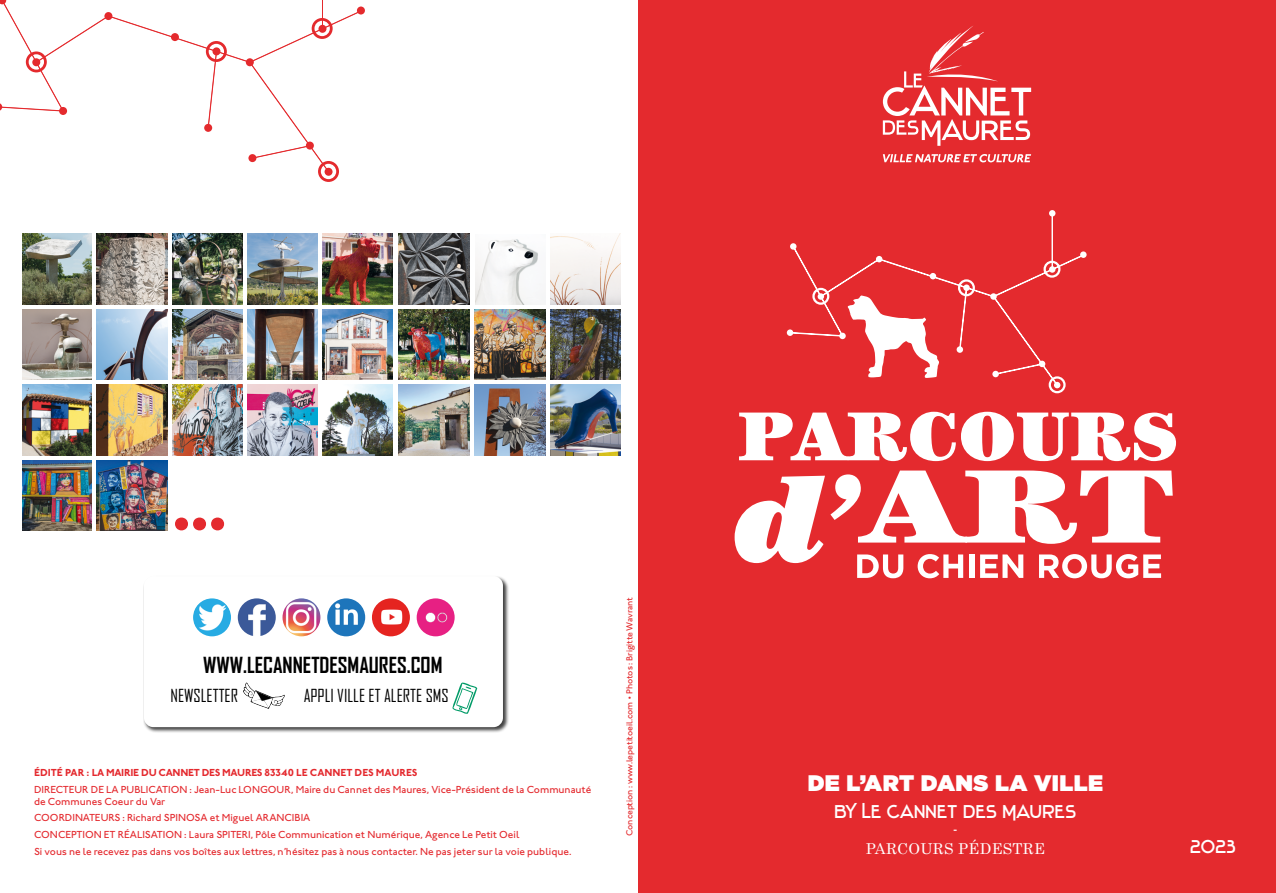
<style>
.page{position:relative;width:1276px;height:893px;background:#fff}
.page>*{position:absolute;margin:0;border:0;box-sizing:border-box;transform-origin:0 0}
.t1{font:77.4px "Stentiga";color:#e42a2e}
.t2{font:900 22.5px "Gotham";letter-spacing:.02em;color:#fff}
.t3{font:700 21.15px "Agency FB";color:#000}
.t4{font:18px "Stentiga";letter-spacing:.02em;color:#fff}
.t5{font:17.25px "Agency FB";color:#000}
.t6{font:15px/18px "Century";letter-spacing:.02em;color:#fff;text-align:center}
.t7{font:500 10.5px/16.8px "Johnston ITC Std";color:#e4292e}
.t8{font:700 10.5px "Johnston ITC Std";letter-spacing:-.02em;color:#e4292e}
.t9{font:500 9px "Johnston ITC Std";letter-spacing:-.01em;color:#e42a2d}
</style>
<div class="page">
<svg style="left:22px;top:6px;width:599px;height:525px"></svg>
<div style="left:638px;top:0;width:638px;height:893px;background:#e42a2e"></div>
<div style="left:357px;top:7px;width:8px;height:8px;background:#e42a2d;border-radius:50%"></div>
<svg style="left:0;top:0;width:362px;height:182px"></svg>
<img style="left:322px;top:310px;width:71px;height:70px">
<img style="left:247px;top:310px;width:70px;height:70px">
<img style="left:474px;top:310px;width:71px;height:70px">
<img style="left:398px;top:310px;width:71px;height:70px">
<img style="left:97px;top:234px;width:70px;height:71px">
<img style="left:550px;top:234px;width:71px;height:71px">
<img style="left:550px;top:310px;width:71px;height:70px">
<img style="left:398px;top:234px;width:71px;height:71px">
<img style="left:173px;top:234px;width:69px;height:71px">
<img style="left:22px;top:310px;width:70px;height:70px">
<img style="left:173px;top:310px;width:69px;height:70px">
<img style="left:97px;top:310px;width:70px;height:70px">
<img style="left:475px;top:234px;width:70px;height:71px">
<img style="left:322px;top:234px;width:71px;height:71px">
<img style="left:247px;top:234px;width:70px;height:71px">
<div style="left:790px;top:243px;width:6px;height:7px;background:#fff;border-radius:50%"></div>
<hr style="left:1052px;top:213px;width:1px;height:57px;background:#fff">
<div style="left:787px;top:329px;width:6px;height:7px;background:#fff;border-radius:50%"></div>
<div style="left:1080px;top:251px;width:6px;height:7px;background:#fff;border-radius:50%"></div>
<div style="left:1049px;top:210px;width:6px;height:7px;background:#fff;border-radius:50%"></div>
<svg style="left:789px;top:246px;width:296px;height:148px"></svg>
<svg style="left:739px;top:412px;width:437px;height:49px"></svg>
<svg style="left:734px;top:471px;width:438px;height:107px"></svg>
<img style="left:22px;top:234px;width:70px;height:71px">
<img style="left:247px;top:385px;width:70px;height:70px">
<img style="left:22px;top:385px;width:70px;height:70px">
<img style="left:97px;top:385px;width:70px;height:70px">
<img style="left:173px;top:385px;width:69px;height:70px">
<svg style="left:883px;top:26px;width:148px;height:120px"></svg>
<svg style="left:883px;top:154px;width:148px;height:8px"></svg>
<img style="left:322px;top:385px;width:71px;height:70px">
<img style="left:398px;top:385px;width:71px;height:70px">
<img style="left:474px;top:385px;width:71px;height:70px">
<img style="left:550px;top:385px;width:71px;height:70px">
<div style="left:143px;top:575px;width:366px;height:159px;background:#000;opacity:.75"></div>
<div style="left:144px;top:576px;width:359px;height:151px;background:#fff;border-radius:10px"></div>
<img style="left:193px;top:598px;width:38px;height:38px;border-radius:19px">
<img style="left:238px;top:598px;width:38px;height:38px;border-radius:19px">
<img style="left:282px;top:598px;width:38px;height:38px;border-radius:19px">
<img style="left:327px;top:598px;width:38px;height:38px;border-radius:19px">
<img style="left:372px;top:598px;width:38px;height:38px;border-radius:19px">
<img style="left:417px;top:598px;width:38px;height:38px;border-radius:19px">
<svg style="left:452px;top:682px;width:25px;height:32px"></svg>
<svg style="left:243px;top:682px;width:42px;height:27px"></svg>
<img style="left:22px;top:460px;width:70px;height:71px">
<img style="left:97px;top:460px;width:70px;height:71px">
<h1 class="t1" style="left:173px;top:455px;width:56px">...</h1>
<h3 class="t3" style="left:203px;top:652px;width:241px">WWW.LECANNETDESMAURES.COM</h3>
<h3 class="t5" style="left:170px;top:685px;width:69px">NEWSLETTER</h3>
<h3 class="t5" style="left:304px;top:685px;width:146px">APPLI VILLE ET ALERTE SMS</h3>
<p class="t8" style="left:34px;top:766px;width:385px">ÉDITÉ PAR : LA MAIRIE DU CANNET DES MAURES 83340 LE CANNET DES MAURES</p>
<p class="t7" style="left:34px;top:783px;width:559px;line-height:12px">DIRECTEUR DE LA PUBLICATION : Jean-Luc LONGOUR, Maire du Cannet des Maures, Vice-Président de la Communauté de Communes Coeur du Var</p>
<p class="t7" style="left:34px;top:809px;width:539px">COORDINATEURS : Richard SPINOSA et Miguel ARANCIBIA<br>CONCEPTION ET RÉALISATION : Laura SPITERI, Pôle Communication et Numérique, Agence Le Petit Oeil<br>Si vous ne le recevez pas dans vos boîtes aux lettres, n’hésitez pas à nous contacter. Ne pas jeter sur la voie publique.</p>
<p class="t9" style="left:624px;top:836px;width:240px;rotate:-90deg">Conception : www.lepetitoeil.com • Photos : Brigitte Wavrant</p>
<h2 class="t2" style="left:807px;top:767px;width:297px">DE L’ART DANS LA VILLE</h2>
<h3 class="t4" style="left:834px;top:801px;width:243px">BY Le Cannet des Maures</h3>
<h3 class="t6" style="left:866px;top:820px;width:180px">-<br>PARCOURS PÉDESTRE</h3>
<h3 class="t4" style="left:1190px;top:836px;width:47px">2023</h3>
</div>
